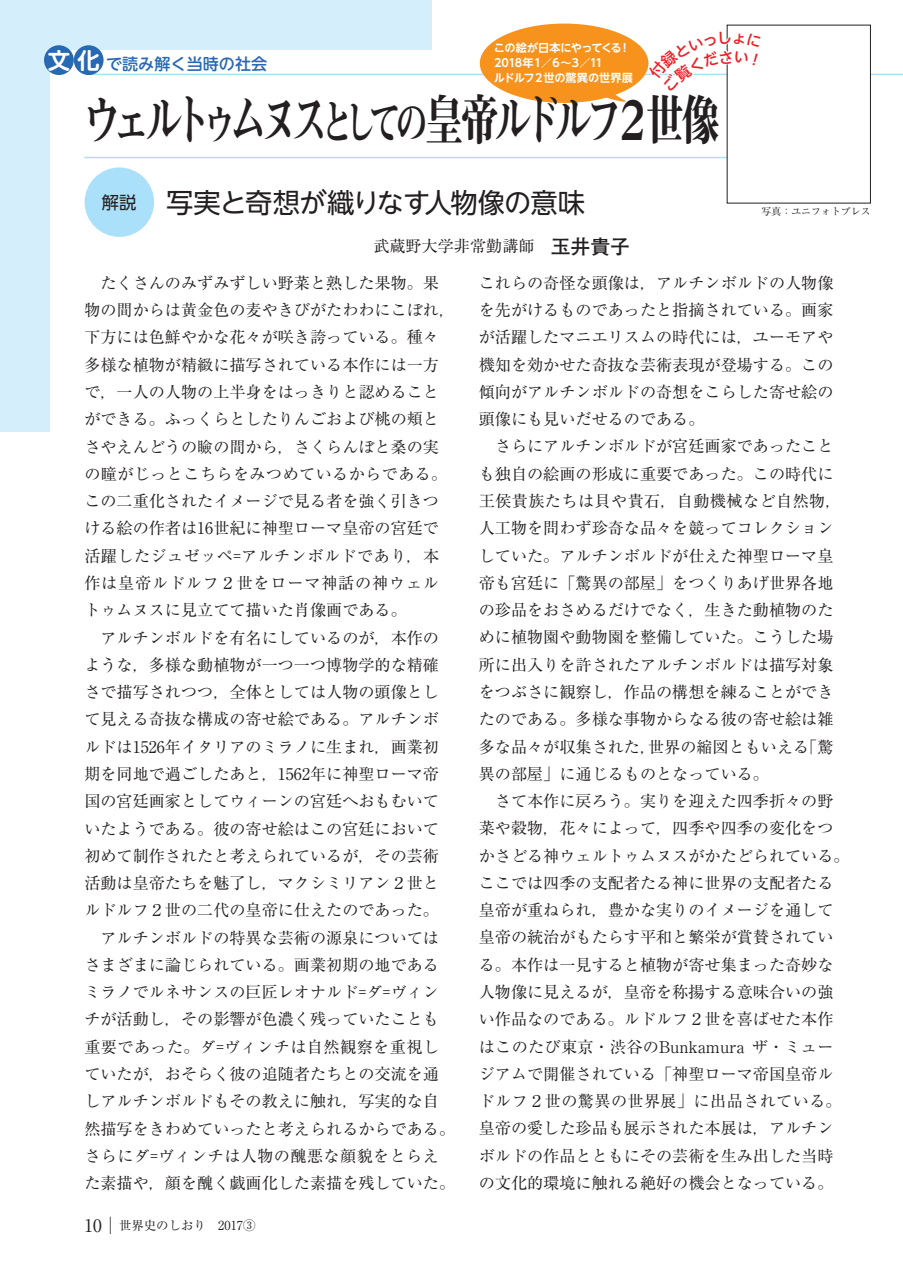
<style>
.page{position:relative;width:903px;height:1275px;background:#fff}
.page>*{position:absolute;margin:0;border:0;box-sizing:border-box;transform-origin:0 0}
.t1{font:54.6px "Midashi Min Pr 6 N MA31";letter-spacing:-.185em;color:#231f20;scale:.7 1}
.t2{font:27.3px "UD Shin Go NT Pr 6 N";letter-spacing:-.035em;color:#231f20}
.t3{font:17.32px "UD Shin Go NT Pr 6 N";color:#231f20}
.t4{font:16.1px/27.3px "Ryumin Pr 6 N";color:#231f20}
.t5{font:16.1px "Ryumin Pr 6 N";letter-spacing:.03em;color:#231f20}
.t6{font:16.1px "Ryumin Pr 6 N";letter-spacing:.025em;color:#231f20}
.t7{font:500 16.1px "UD Shin M Go Pr 6 N";color:#2869b3}
.t8{font:12.42px "Ryumin Pr 6 N";color:#231f20}
.t9{font:700 11.2px/14.9px "UD Shin Go NT Pr 6 N De";letter-spacing:-.045em;color:#fff}
.t10{font:9.97px "Ryumin Pr 6 N";color:#231f20}
.s1{font-size:47.07px}
.s2{font-family:"UD Shin M Go Pr 6 N De";font-weight:700;font-size:22.4px;color:#fff}
.s3{font-family:"Futo Go B101 Pr 6 N";font-weight:700;font-size:19.78px}
.s4{font-size:17.32px}
</style>
<div class="page">
<div style="left:0;top:0;width:432px;height:50px;background:#d4effb"></div>
<div style="left:0;top:0;width:50px;height:432px;background:#d4effb"></div>
<hr style="left:84px;top:157px;width:645px;height:1px;background:#aae0f9">
<hr style="left:86px;top:74px;width:817px;height:1px;background:#aae0f9">
<div style="left:44px;top:45px;width:30px;height:30px;background:#2869b3;border-radius:50%"></div>
<div style="left:74px;top:45px;width:30px;height:30px;background:#2869b3;border-radius:50%"></div>
<div style="left:85px;top:167px;width:69px;height:70px;background:#aae0f9;border-radius:50%"></div>
<div style="left:480px;top:24px;width:168px;height:79px;background:#f7931d;border-radius:50%"></div>
<svg style="left:579px;top:84px;width:56px;height:19px"></svg>
<div style="left:727px;top:25px;width:144px;height:178px;background:#fff;border:1px solid #231f20"></div>
<svg style="left:647px;top:30px;width:82px;height:100px"></svg>
<p class="t9" style="left:494px;top:40px;width:140px">この絵が日本にやってくる！<br>2018年１／６〜３／11<br>ルドルフ２世の驚異の世界展</p>
<h1 class="t1" style="left:84px;top:78px;width:910px">ウェルトゥムヌス<span class="s1">としての</span>皇帝ルドルフ２世像</h1>
<p class="t7" style="left:48px;top:50px;width:221px"><span class="s2">文化</span>で読み解く当時の社会</p>
<p class="t3" style="left:102px;top:188px;width:36px">解説</p>
<h2 class="t2" style="left:166px;top:180px;width:420px">写実と奇想が織りなす人物像の意味</h2>
<p class="t4" style="left:373px;top:232px;width:258px">武蔵野大学非常勤講師　<span class="s3">玉井貴子</span></p>
<p class="t10" style="left:761px;top:203px;width:111px">写真：ユニフォトプレス</p>
<p class="t4" style="left:84px;top:268px;width:372px;text-indent:16px">たくさんのみずみずしい野菜と熟した果物。果物の間からは黄金色の麦やきびがたわわにこぼれ，下方には色鮮やかな花々が咲き誇っている。種々多様な植物が精緻に描写されている本作には一方で，一人の人物の上半身をはっきりと認めることができる。ふっくらとしたりんごおよび桃の頬とさやえんどうの瞼の間から，さくらんぼと桑の実の瞳がじっとこちらをみつめているからである。この二重化されたイメージで見る者を強く引きつける絵の作者は16世紀に神聖ローマ皇帝の宮廷で活躍したジュゼッペ=アルチンボルドであり，本作は皇帝ルドルフ２世をローマ神話の神ウェルトゥムヌスに見立てて描いた肖像画である。</p>
<p class="t4" style="left:100px;top:623px;width:340px">アルチンボルドを有名にしているのが，本作の</p>
<p class="t4" style="left:84px;top:650px;width:356px">ような，多様な動植物が一つ一つ博物学的な精確</p>
<p class="t4" style="left:84px;top:678px;width:356px">さで描写されつつ，全体としては人物の頭像とし</p>
<p class="t4" style="left:84px;top:705px;width:356px">て見える奇抜な構成の寄せ絵である。アルチンボ</p>
<p class="t4" style="left:84px;top:732px;width:356px">ルドは1526年イタリアのミラノに生まれ，画業初</p>
<p class="t4" style="left:84px;top:759px;width:356px">期を同地で過ごしたあと，1562年に神聖ローマ帝</p>
<p class="t4" style="left:84px;top:787px;width:356px">国の宮廷画家としてウィーンの宮廷へおもむいて</p>
<p class="t4" style="left:84px;top:814px;width:356px">いたようである。彼の寄せ絵はこの宮廷において</p>
<p class="t4" style="left:84px;top:841px;width:356px">初めて制作されたと考えられているが，その芸術</p>
<p class="t4" style="left:84px;top:868px;width:356px">活動は皇帝たちを魅了し，マクシミリアン２世と</p>
<p class="t4" style="left:84px;top:896px;width:356px">ルドルフ２世の二代の皇帝に仕えたのであった。</p>
<p class="t4" style="left:100px;top:923px;width:340px">アルチンボルドの特異な芸術の源泉については</p>
<p class="t4" style="left:84px;top:950px;width:356px">さまざまに論じられている。画業初期の地である</p>
<p class="t4" style="left:84px;top:978px;width:356px">ミラノでルネサンスの巨匠レオナルド=ダ=ヴィン</p>
<p class="t4" style="left:84px;top:1005px;width:356px">チが活動し，その影響が色濃く残っていたことも</p>
<p class="t5" style="left:84px;top:1034px;width:356px">重要であった。ダ=ヴィンチは自然観察を重視し</p>
<p class="t4" style="left:84px;top:1059px;width:356px">ていたが，おそらく彼の追随者たちとの交流を通</p>
<p class="t4" style="left:84px;top:1087px;width:356px">しアルチンボルドもその教えに触れ，写実的な自</p>
<p class="t4" style="left:84px;top:1114px;width:372px">然描写をきわめていったと考えられるからである。</p>
<p class="t6" style="left:84px;top:1143px;width:356px">さらにダ=ヴィンチは人物の醜悪な顔貌をとらえ</p>
<p class="t4" style="left:84px;top:1169px;width:372px">た素描や，顔を醜く戯画化した素描を残していた。</p>
<p class="t8" style="left:84px;top:1216px;width:173px"><span class="s4">10│</span>世界史のしおり　2017③</p>
<p class="t4" style="left:479px;top:268px;width:356px;text-align:justify">これらの奇怪な頭像は，アルチンボルドの人物像を先がけるものであったと指摘されている。画家が活躍したマニエリスムの時代には，ユーモアや機知を効かせた奇抜な芸術表現が登場する。この傾向がアルチンボルドの奇想をこらした寄せ絵の頭像にも見いだせるのである。</p>
<p class="t4" style="left:479px;top:432px;width:364px;text-indent:16px">さらにアルチンボルドが宮廷画家であったことも独自の絵画の形成に重要であった。この時代に王侯貴族たちは貝や貴石，自動機械など自然物，人工物を問わず珍奇な品々を競ってコレクションしていた。アルチンボルドが仕えた神聖ローマ皇帝も宮廷に「驚異の部屋」をつくりあげ世界各地の珍品をおさめるだけでなく，生きた動植物のために植物園や動物園を整備していた。こうした場所に出入りを許されたアルチンボルドは描写対象をつぶさに観察し，作品の構想を練ることができたのである。多様な事物からなる彼の寄せ絵は雑多な品々が収集された，世界の縮図ともいえる「驚異の部屋」に通じるものとなっている。</p>
<p class="t4" style="left:479px;top:786px;width:372px;text-indent:16px">さて本作に戻ろう。実りを迎えた四季折々の野菜や穀物，花々によって，四季や四季の変化をつかさどる神ウェルトゥムヌスがかたどられている。ここでは四季の支配者たる神に世界の支配者たる皇帝が重ねられ，豊かな実りのイメージを通して皇帝の統治がもたらす平和と繁栄が賞賛されている。本作は一見すると植物が寄せ集まった奇妙な人物像に見えるが，皇帝を称揚する意味合いの強い作品なのである。ルドルフ２世を喜ばせた本作はこのたび東京・渋谷のBunkamura ザ・ミュージアムで開催されている「神聖ローマ帝国皇帝ルドルフ２世の驚異の世界展」に出品されている。皇帝の愛した珍品も展示された本展は，アルチンボルドの作品とともにその芸術を生み出した当時の文化的環境に触れる絶好の機会となっている。</p>
</div>
